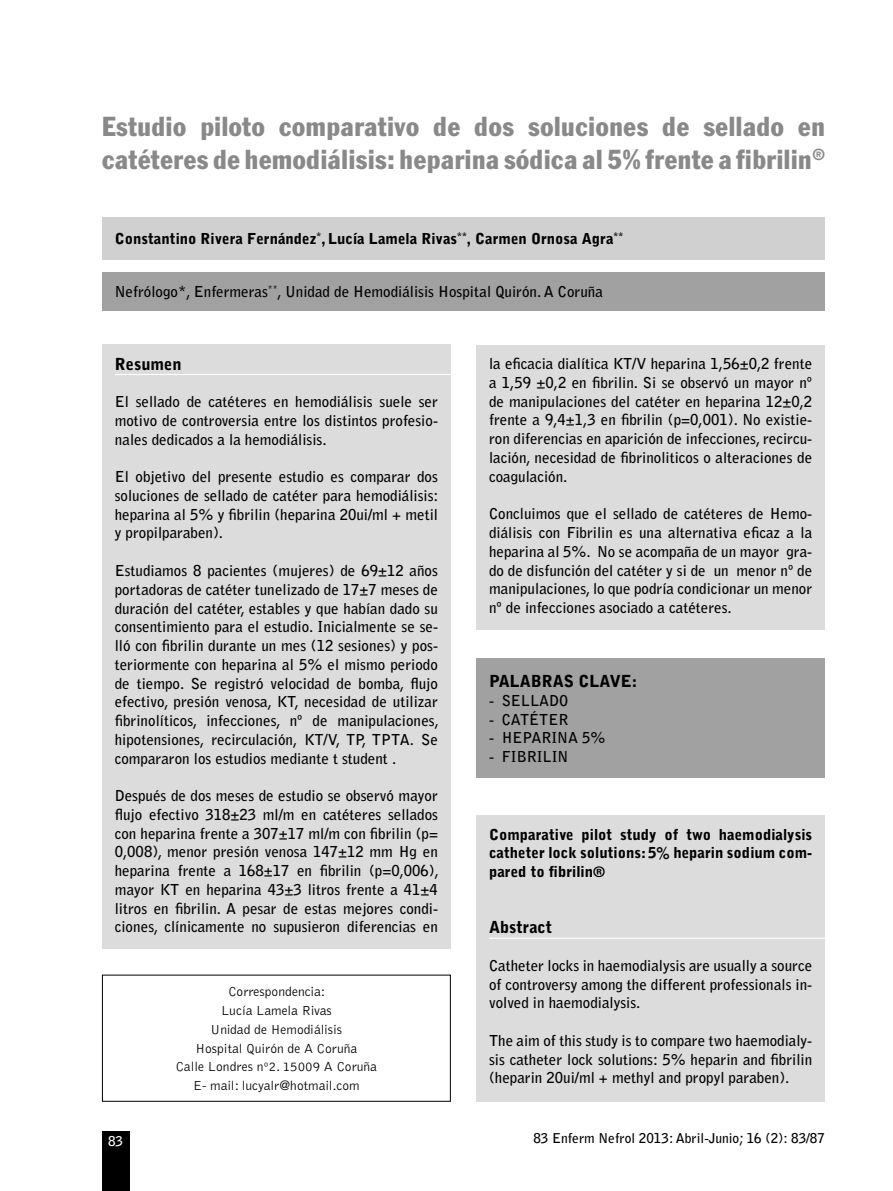
<style>
.page{position:relative;width:893px;height:1191px;background:#fff}
.page>*{position:absolute;margin:0;border:0;box-sizing:border-box;transform-origin:0 0}
.t1{font:condensed 27px/32.4px "Franklin Gothic";letter-spacing:.025em;color:#898989}
.t2{font:900 16.5px "Bell Gothic";color:#000}
.t3{font:700 15px/18.8px "Bell Gothic";color:#000;text-align:justify}
.t4{font:900 15px/18.8px "Bell Gothic";color:#000;text-align:justify}
.t5{font:300 13.5px/18.8px "Bell Gothic";color:#000;text-align:center}
.t6{font:700 13.5px "Bell Gothic";color:#000}
.t7{font:700 13.5px "Bell Gothic";color:#fff}
</style>
<div class="page">
<div style="left:102px;top:217px;width:723px;height:42px;background:#d0d0d0"></div>
<div style="left:102px;top:272px;width:723px;height:38px;background:#a1a1a1"></div>
<div style="left:102px;top:1131px;width:27px;height:60px;background:#000"></div>
<div style="left:102px;top:344px;width:349px;height:604px;background:#dcdcdc"></div>
<hr style="left:115px;top:374px;width:336px;height:1px;background:#fff">
<div style="left:476px;top:344px;width:349px;height:285px;background:#dcdcdc"></div>
<div style="left:476px;top:658px;width:349px;height:120px;background:#a1a1a1"></div>
<div style="left:476px;top:815px;width:349px;height:286px;background:#dcdcdc"></div>
<hr style="left:489px;top:937px;width:336px;height:1px;background:#fff">
<h1 class="t1" style="left:102px;top:112px;width:724px">Estudio piloto comparativo de dos soluciones de sellado en catéteres de hemodiálisis: heparina sódica al 5% frente a fibrilin<sup>®</sup></h1>
<p class="t4" style="left:115px;top:230px;width:510px">Constantino Rivera Fernández<sup>*</sup>, Lucía Lamela Rivas<sup>**</sup>, Carmen Ornosa Agra<sup>**</sup></p>
<p class="t3" style="left:115px;top:284px;width:490px">Nefrólogo*, Enfermeras<sup>**</sup>, Unidad de Hemodiálisis Hospital Quirón. A Coruña</p>
<p class="t2" style="left:115px;top:357px;width:68px">Resumen</p>
<p class="t3" style="left:115px;top:393px;width:325px">El sellado de catéteres en hemodiálisis suele ser motivo de controversia entre los distintos profesio&shy;nales dedicados a la hemodiálisis.</p>
<p class="t3" style="left:115px;top:468px;width:325px">El objetivo del presente estudio es comparar dos soluciones de sellado de catéter para hemodiálisis: heparina al 5% y fibrilin (heparina 20ui/ml + metil y propilparaben).</p>
<p class="t3" style="left:115px;top:562px;width:326px">Estudiamos 8 pacientes (mujeres) de 69±12 años portadoras de catéter tunelizado de 17±7 meses de duración del catéter, estables y que habían dado su consentimiento para el estudio. Inicialmente se se&shy;lló con fibrilin durante un mes (12 sesiones) y pos&shy;teriormente con heparina al 5% el mismo periodo de tiempo. Se registró velocidad de bomba, flujo efectivo, presión venosa, KT, necesidad de utilizar fibrinolíticos, infecciones, nº de manipulaciones, hipotensiones, recirculación, KT/V, TP, TPTA. Se compararon los estudios mediante t student .</p>
<p class="t3" style="left:115px;top:787px;width:326px">Después de dos meses de estudio se observó mayor flujo efectivo 318±23 ml/m en catéteres sellados con heparina frente a 307±17 ml/m con fibrilin (p= 0,008), menor presión venosa 147±12 mm Hg en heparina frente a 168±17 en fibrilin (p=0,006), mayor KT en heparina 43±3 litros frente a 41±4 litros en fibrilin. A pesar de estas mejores condi&shy;ciones, clínicamente no supusieron diferencias en</p>
<p class="t5" style="left:176px;top:983px;width:203px">Correspondencia:<br>Lucía Lamela Rivas<br>Unidad de Hemodiálisis<br>Hospital Quirón de A Coruña<br>Calle Londres nº2. 15009 A Coruña<br>E- mail: lucyalr@hotmail.com</p>
<p class="t3" style="left:489px;top:355px;width:325px">la eficacia dialítica KT/V heparina 1,56±0,2 frente a 1,59 ±0,2 en fibrilin. Si se observó un mayor nº de manipulaciones del catéter en heparina 12±0,2 frente a 9,4±1,3 en fibrilin (p=0,001). No existie&shy;ron diferencias en aparición de infecciones, recircu&shy;lación, necesidad de fibrinoliticos o alteraciones de coagulación.</p>
<p class="t3" style="left:489px;top:505px;width:325px">Concluimos que el sellado de catéteres de Hemo&shy;diálisis con Fibrilin es una alternativa eficaz a la heparina al 5%. No se acompaña de un mayor gra&shy;do de disfunción del catéter y si de un menor nº de manipulaciones, lo que podría condicionar un menor nº de infecciones asociado a catéteres.</p>
<p class="t2" style="left:489px;top:675px;width:150px">PALABRAS CLAVE:</p>
<p class="t3" style="left:489px;top:692px;width:81px">- SELLADO</p>
<p class="t3" style="left:489px;top:711px;width:81px">- CATÉTER</p>
<p class="t3" style="left:489px;top:729px;width:118px">- HEPARINA 5%</p>
<p class="t3" style="left:489px;top:748px;width:81px">- FIBRILIN</p>
<p class="t4" style="left:489px;top:826px;width:325px">Comparative pilot study of two haemodialysis catheter lock solutions: 5% heparin sodium com&shy;pared to fibrilin®</p>
<p class="t2" style="left:489px;top:921px;width:65px">Abstract</p>
<p class="t3" style="left:489px;top:957px;width:325px">Catheter locks in haemodialysis are usually a source of controversy among the different professionals in&shy;volved in haemodialysis.</p>
<p class="t3" style="left:489px;top:1032px;width:325px">The aim of this study is to compare two haemodialy&shy;sis catheter lock solutions: 5% heparin and fibrilin (heparin 20ui/ml + methyl and propyl paraben).</p>
<p class="t7" style="left:108px;top:1135px;width:17px">83</p>
<p class="t6" style="left:533px;top:1133px;width:293px">83 Enferm Nefrol 2013: Abril-Junio; 16 (2): 83/87</p>
</div>
